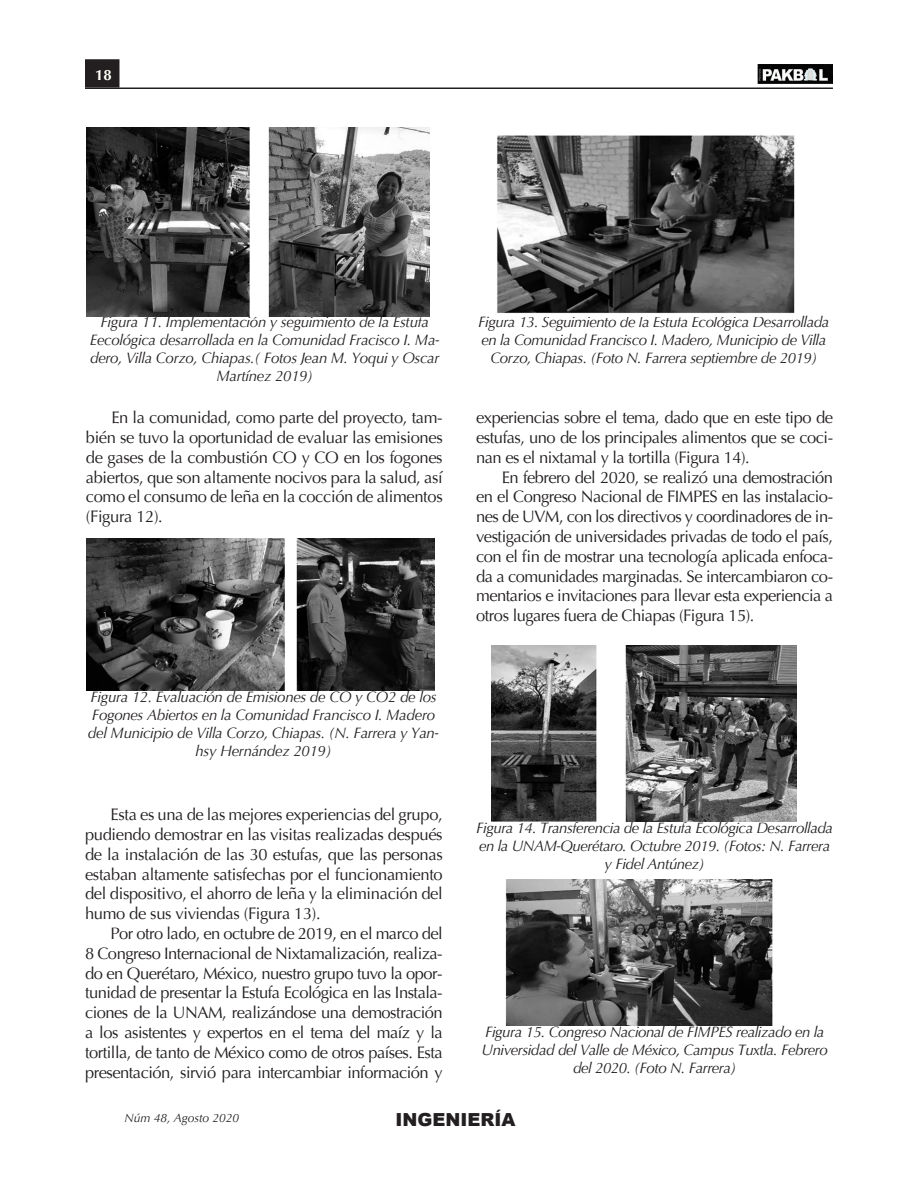
<style>
.page{position:relative;width:918px;height:1188px;background:#fff}
.page>*{position:absolute;margin:0;border:0;box-sizing:border-box;transform-origin:0 0}
.t1{font:900 18px "Arial";color:#231f20}
.Texto_g-sangria-pakb{font:16.5px/19.8px "Optima";letter-spacing:-.03em;color:#231f20;text-align:justify}
.pie_de_fotoygrafico{font:italic 15px/18px "Optima";letter-spacing:-.03em;color:#231f20;text-align:center}
.t2{font:700 15px "Optima";color:#fffff8}
.t3{font:italic 12px "Optima";color:#231f20}
</style>
<div class="page">
<hr style="left:85px;top:88px;width:748px;height:1px;background:#231f20">
<div style="left:86px;top:60px;width:33px;height:27px;background:#231f20"></div>
<div style="left:85px;top:59px;width:34px;height:29px;border:1px solid #231f20"></div>
<img style="left:757px;top:65px;width:76px;height:18px">
<img style="left:86px;top:128px;width:343px;height:188px">
<img style="left:86px;top:539px;width:349px;height:152px">
<img style="left:497px;top:135px;width:298px;height:178px">
<img style="left:491px;top:646px;width:306px;height:176px">
<img style="left:505px;top:880px;width:268px;height:146px">
<p class="t2" style="left:95px;top:65px;width:18px">18</p>
<p class="pie_de_fotoygrafico" style="left:90px;top:313px;width:351px">Figura 11. Implementación y seguimiento de la Estufa Eecológica desarrollada en la Comunidad Fracisco I. Ma&shy;dero, Villa Corzo, Chiapas.( Fotos Jean M. Yoqui y Oscar Martínez 2019)</p>
<p class="Texto_g-sangria-pakb" style="left:86px;top:408px;width:358px;text-indent:26px">En la comunidad, como parte del proyecto, tam&shy;bién se tuvo la oportunidad de evaluar las emisiones de gases de la combustión CO y CO en los fogones abiertos, que son altamente nocivos para la salud, así como el consumo de leña en la cocción de alimentos (Figura 12).</p>
<p class="pie_de_fotoygrafico" style="left:88px;top:688px;width:353px">Figura 12. Evaluación de Emisiones de CO y CO2 de los Fogones Abiertos en la Comunidad Francisco I. Madero del Municipio de Villa Corzo, Chiapas. (N. Farrera y Yan&shy;hsy Hernández 2019)</p>
<p class="Texto_g-sangria-pakb" style="left:85px;top:805px;width:359px;text-indent:26px">Esta es una de las mejores experiencias del grupo, pudiendo demostrar en las visitas realizadas después de la instalación de las 30 estufas, que las personas estaban altamente satisfechas por el funcionamiento del dispositivo, el ahorro de leña y la eliminación del humo de sus viviendas (Figura 13).</p>
<p class="Texto_g-sangria-pakb" style="left:85px;top:924px;width:359px;text-indent:26px">Por otro lado, en octubre de 2019, en el marco del 8 Congreso Internacional de Nixtamalización, realiza&shy;do en Querétaro, México, nuestro grupo tuvo la opor&shy;tunidad de presentar la Estufa Ecológica en las Instala&shy;ciones de la UNAM, realizándose una demostración a los asistentes y expertos en el tema del maíz y la tortilla, de tanto de México como de otros países. Esta presentación, sirvió para intercambiar información y</p>
<p class="pie_de_fotoygrafico" style="left:478px;top:313px;width:353px">Figura 13. Seguimiento de la Estufa Ecológica Desarrollada en la Comunidad Francisco I. Madero, Municipio de Villa<br>Corzo, Chiapas. (Foto N. Farrera septiembre de 2019)</p>
<p class="Texto_g-sangria-pakb" style="left:476px;top:408px;width:358px">experiencias sobre el tema, dado que en este tipo de estufas, uno de los principales alimentos que se coci&shy;nan es el nixtamal y la tortilla (Figura 14).</p>
<p class="Texto_g-sangria-pakb" style="left:476px;top:467px;width:358px;text-indent:26px">En febrero del 2020, se realizó una demostración en el Congreso Nacional de FIMPES en las instalacio&shy;nes de UVM, con los directivos y coordinadores de in&shy;vestigación de universidades privadas de todo el país, con el fin de mostrar una tecnología aplicada enfoca&shy;da a comunidades marginadas. Se intercambiaron co&shy;mentarios e invitaciones para llevar esta experiencia a otros lugares fuera de Chiapas (Figura 15).</p>
<p class="pie_de_fotoygrafico" style="left:476px;top:819px;width:358px">Figura 14. Transferencia de la Estufa Ecológica Desarrollada en la UNAM-Querétaro. Octubre 2019. (Fotos: N. Farrera y Fidel Antúnez)</p>
<p class="pie_de_fotoygrafico" style="left:482px;top:1023px;width:348px">Figura 15. Congreso Nacional de FIMPES realizado en la<br>Universidad del Valle de México, Campus Tuxtla. Febrero del 2020. (Foto N. Farrera)</p>
<p class="t3" style="left:124px;top:1111px;width:116px">Núm 48, Agosto 2020</p>
<p class="t1" style="left:395px;top:1107px;width:121px">INGENIERÍA</p>
</div>
